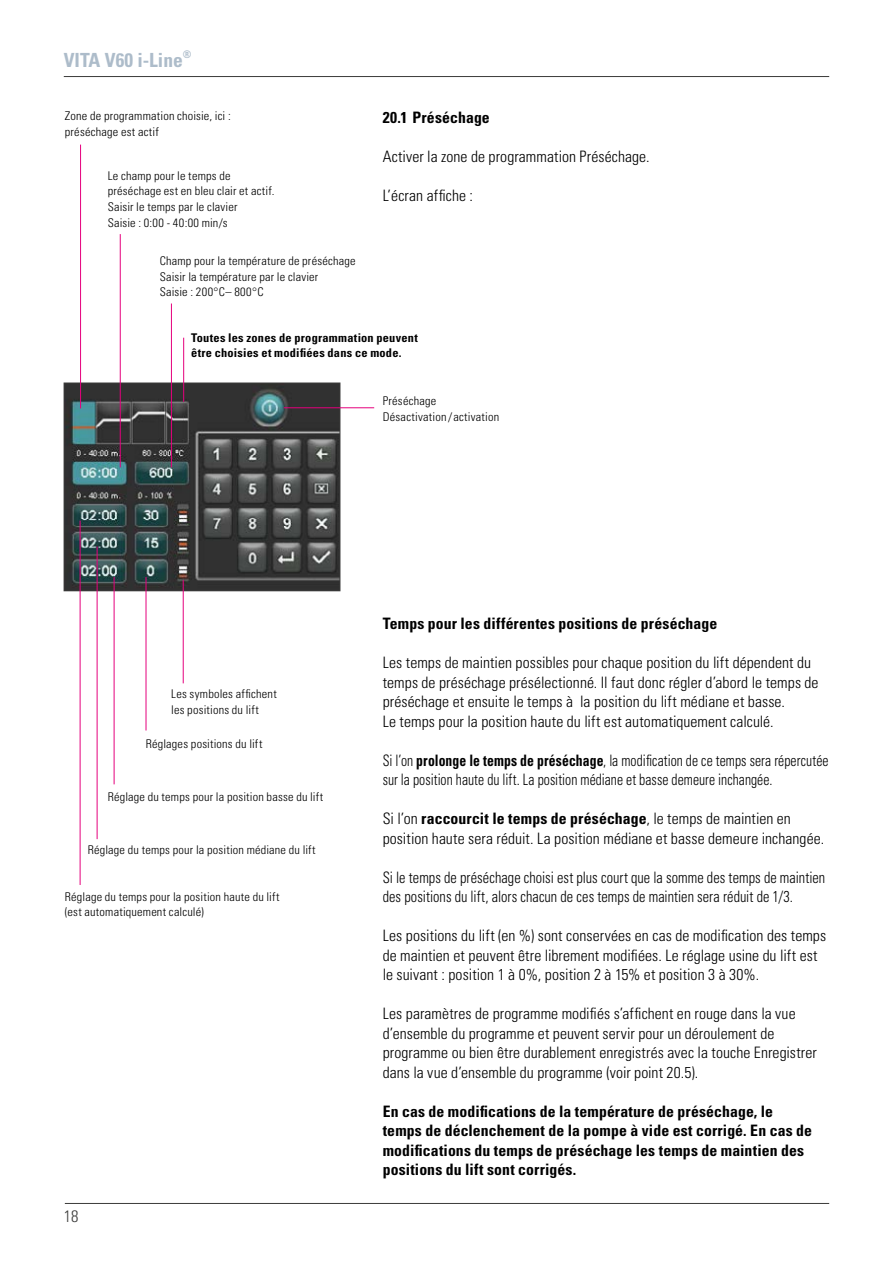
<style>
.page{position:relative;width:893px;height:1263px;background:#fff}
.page>*{position:absolute;margin:0;border:0;box-sizing:border-box;transform-origin:0 0}
.t1{font:700 condensed 19.5px "Univers LT";color:#adbcca}
.t2{font:300 condensed 16.5px "Univers LT";color:#3b3b3a}
.t3{font:300 condensed 15.75px/19.5px "Univers LT";letter-spacing:.005em;color:#000}
.t4{font:700 condensed 15.75px/19.5px "Univers LT";letter-spacing:.01em;color:#000}
.t5{font:300 condensed 15.75px/19.5px "Univers LT";letter-spacing:.005em;color:#000;scale:.87 1}
.t6{font:300 condensed 15.75px/19.5px "Univers LT";letter-spacing:.005em;color:#000;scale:.91 1}
.t7{font:300 condensed 12px/15.8px "Univers LT";letter-spacing:.015em;color:#000}
.t8{font:700 condensed 12px/15.8px "Univers LT";letter-spacing:.015em;color:#000}
.s1{font-weight:700}
</style>
<div class="page">
<hr style="left:65px;top:1203px;width:764px;height:1px;background:#3b3b3a">
<hr style="left:64px;top:76px;width:765px;height:1px;background:#3b3b3a">
<img style="left:66px;top:385px;width:272px;height:204px">
<div style="left:64px;top:383px;width:276px;height:208px;border:1px solid #3b3b3a"></div>
<hr style="left:80px;top:145px;width:1px;height:263px;background:#e5007d">
<hr style="left:120px;top:234px;width:1px;height:233px;background:#e5007d">
<hr style="left:171px;top:303px;width:1px;height:164px;background:#e5007d">
<hr style="left:284px;top:407px;width:90px;height:1px;background:#e5007d">
<hr style="left:80px;top:520px;width:1px;height:365px;background:#e5007d">
<hr style="left:97px;top:546px;width:1px;height:293px;background:#e5007d">
<hr style="left:146px;top:577px;width:1px;height:153px;background:#e5007d">
<hr style="left:114px;top:577px;width:1px;height:207px;background:#e5007d">
<hr style="left:183px;top:580px;width:1px;height:103px;background:#e5007d">
<hr style="left:183px;top:338px;width:1px;height:64px;background:#e5007d">
<p class="t1" style="left:64px;top:48px;width:129px">VITA V60 i-Line<sup>®</sup></p>
<p class="t7" style="left:65px;top:108px;width:168px">Zone de programmation choisie, ici : préséchage est actif</p>
<p class="t7" style="left:108px;top:167px;width:168px">Le champ pour le temps de préséchage est en bleu clair et actif.<br>Saisir le temps par le clavier<br>Saisie : 0:00 - 40:00 min/s</p>
<p class="t7" style="left:160px;top:253px;width:197px">Champ pour la température de préséchage<br>Saisir la température par le clavier<br>Saisie : 200°C– 800°C</p>
<p class="t4" style="left:383px;top:108px;width:109px">20.1 Préséchage</p>
<p class="t3" style="left:383px;top:147px;width:268px">Activer la zone de programmation Préséchage.</p>
<p class="t3" style="left:383px;top:186px;width:92px">L’écran affiche :</p>
<p class="t8" style="left:191px;top:329px;width:228px">Toutes les zones de programmation peuvent être choisies et modifiées dans ce mode.</p>
<p class="t7" style="left:383px;top:393px;width:118px">Préséchage<br>Désactivation/activation</p>
<p class="t7" style="left:171px;top:686px;width:107px">Les symboles affichent les positions du lift</p>
<p class="t7" style="left:146px;top:736px;width:118px">Réglages positions du lift</p>
<p class="t7" style="left:108px;top:789px;width:217px">Réglage du temps pour la position basse du lift</p>
<p class="t7" style="left:88px;top:842px;width:229px">Réglage du temps pour la position médiane du lift</p>
<p class="t7" style="left:65px;top:888px;width:216px">Réglage du temps pour la position haute du lift (est automatiquement calculé)</p>
<p class="t2" style="left:64px;top:1206px;width:16px">18</p>
<p class="t4" style="left:383px;top:614px;width:336px">Temps pour les différentes positions de préséchage</p>
<p class="t3" style="left:383px;top:653px;width:437px">Les temps de maintien possibles pour chaque position du lift dépendent du temps de préséchage présélectionné. Il faut donc régler d’abord le temps de préséchage et ensuite le temps à la position du lift médiane et basse.<br>Le temps pour la position haute du lift est automatiquement calculé.</p>
<p class="t5" style="left:383px;top:750px;width:514px">Si l’on <span class="s1">prolonge le temps de préséchage</span>, la modification de ce temps sera répercutée sur la position haute du lift. La position médiane et basse demeure inchangée.</p>
<p class="t3" style="left:383px;top:809px;width:443px">Si l’on <span class="s1">raccourcit le temps de préséchage</span>, le temps de maintien en position haute sera réduit. La position médiane et basse demeure inchangée.</p>
<p class="t6" style="left:383px;top:867px;width:488px">Si le temps de préséchage choisi est plus court que la somme des temps de maintien des positions du lift, alors chacun de ces temps de maintien sera réduit de 1/3.</p>
<p class="t3" style="left:383px;top:926px;width:445px">Les positions du lift (en %) sont conservées en cas de modification des temps de maintien et peuvent être librement modifiées. Le réglage usine du lift est le suivant : position 1 à 0%, position 2 à 15% et position 3 à 30%.</p>
<p class="t3" style="left:383px;top:1004px;width:436px">Les paramètres de programme modifiés s’affichent en rouge dans la vue d’ensemble du programme et peuvent servir pour un déroulement de programme ou bien être durablement enregistrés avec la touche Enregistrer dans la vue d’ensemble du programme (voir point 20.5).</p>
<p class="t4" style="left:383px;top:1101px;width:431px">En cas de modifications de la température de préséchage, le temps de déclenchement de la pompe à vide est corrigé. En cas de modifications du temps de préséchage les temps de maintien des positions du lift sont corrigés.</p>
</div>
